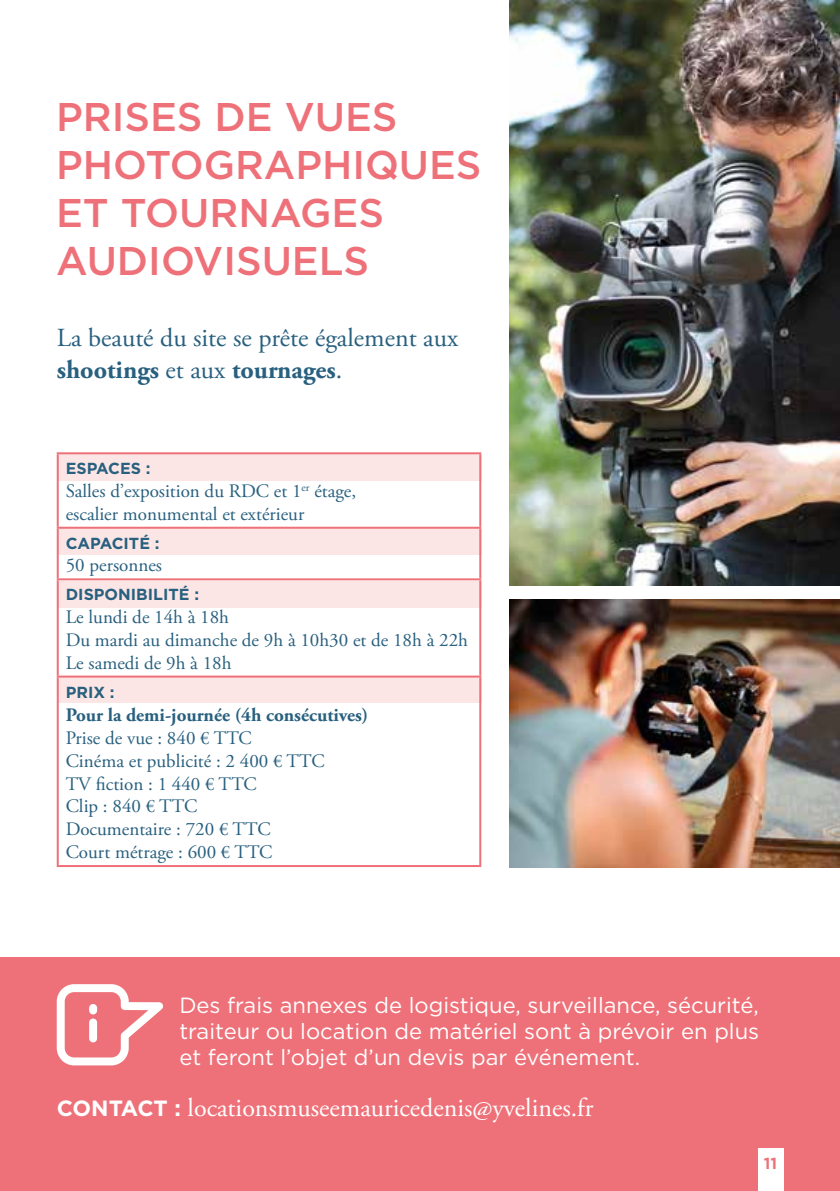
<style>
.page{position:relative;width:840px;height:1191px;background:#fff}
.page>*{position:absolute;margin:0;border:0;box-sizing:border-box;transform-origin:0 0}
.t1{font:500 40px/48px "Gotham";color:#ee7179}
.t2{font:26px/31.2px "Adobe Garamond Pro";color:#28607f}
.t3{font:26px "Adobe Garamond Pro";color:#fff}
.t4{font:22px/26.4px "Gotham";color:#fff;text-align:justify}
.t5{font:19px/22.8px "Adobe Garamond Pro";color:#28607f}
.t6{font:700 19px "Adobe Garamond Pro";color:#28607f}
.t7{font:700 16px "Gotham";color:#28607f}
.t8{font:700 16px "Gotham";color:#ee7179}
.s1{font-weight:700}
.s2{font-family:"Gotham";font-weight:700;font-size:22px}
</style>
<div class="page">
<div style="left:0;top:958px;width:839px;height:233px;background:#ee7179"></div>
<div style="left:757px;top:1148px;width:25px;height:43px;background:#fff"></div>
<div style="left:58px;top:454px;width:423px;height:26px;background:#fce6e5"></div>
<div style="left:58px;top:528px;width:423px;height:27px;background:#fce6e5"></div>
<div style="left:58px;top:581px;width:423px;height:26px;background:#fce6e5"></div>
<div style="left:58px;top:676px;width:423px;height:27px;background:#fce6e5"></div>
<hr style="left:57px;top:452px;width:424px;height:2px;background:#ee7179">
<hr style="left:57px;top:454px;width:2px;height:73px;background:#ee7179">
<hr style="left:479px;top:454px;width:2px;height:73px;background:#ee7179">
<hr style="left:57px;top:527px;width:424px;height:2px;background:#ee7179">
<hr style="left:57px;top:529px;width:2px;height:49px;background:#ee7179">
<hr style="left:479px;top:529px;width:2px;height:49px;background:#ee7179">
<hr style="left:57px;top:578px;width:424px;height:2px;background:#ee7179">
<hr style="left:57px;top:580px;width:2px;height:95px;background:#ee7179">
<hr style="left:479px;top:580px;width:2px;height:95px;background:#ee7179">
<hr style="left:57px;top:675px;width:424px;height:2px;background:#ee7179">
<hr style="left:57px;top:677px;width:2px;height:188px;background:#ee7179">
<hr style="left:479px;top:677px;width:2px;height:188px;background:#ee7179">
<hr style="left:57px;top:865px;width:424px;height:2px;background:#ee7179">
<svg style="left:57px;top:984px;width:106px;height:81px"></svg>
<img style="left:509px;top:599px;width:330px;height:268px">
<img style="left:509px;top:0;width:330px;height:585px">
<h1 class="t1" style="left:56px;top:92px;width:426px">PRISES DE VUES<br>PHOTOGRAPHIQUES<br>ET TOURNAGES<br>AUDIOVISUELS</h1>
<h2 class="t2" style="left:57px;top:323px;width:403px">La beauté du site se prête également aux <span class="s1">shootings</span> et aux <span class="s1">tournages</span>.</h2>
<p class="t7" style="left:66px;top:458px;width:86px">ESPACES :</p>
<p class="t5" style="left:66px;top:480px;width:292px">Salles d’exposition du RDC et 1<sup>er</sup> étage, escalier monumental et extérieur</p>
<p class="t7" style="left:66px;top:532px;width:95px">CAPACITÉ :</p>
<p class="t5" style="left:66px;top:554px;width:98px">50 personnes</p>
<p class="t7" style="left:66px;top:584px;width:135px">DISPONIBILITÉ :</p>
<p class="t5" style="left:66px;top:606px;width:403px">Le lundi de 14h à 18h<br>Du mardi au dimanche de 9h à 10h30 et de 18h à 22h<br>Le samedi de 9h à 18h</p>
<p class="t7" style="left:66px;top:682px;width:50px">PRIX :</p>
<p class="t6" style="left:66px;top:704px;width:304px">Pour la demi-journée (4h consécutives)</p>
<p class="t5" style="left:66px;top:727px;width:260px">Prise de vue : 840 € TTC<br>Cinéma et publicité : 2 400 € TTC<br>TV fiction : 1 440 € TTC<br>Clip : 840 € TTC<br>Documentaire : 720 € TTC<br>Court métrage : 600 € TTC</p>
<p class="t4" style="left:179px;top:991px;width:581px">Des frais annexes de logistique, surveillance, sécurité, traiteur ou location de matériel sont à prévoir en plus et feront l’objet d’un devis par événement.</p>
<h2 class="t3" style="left:57px;top:1092px;width:538px"><span class="s2">CONTACT :</span> locationsmuseemauricedenis@yvelines.fr</h2>
<p class="t8" style="left:763px;top:1152px;width:15px">11</p>
</div>
